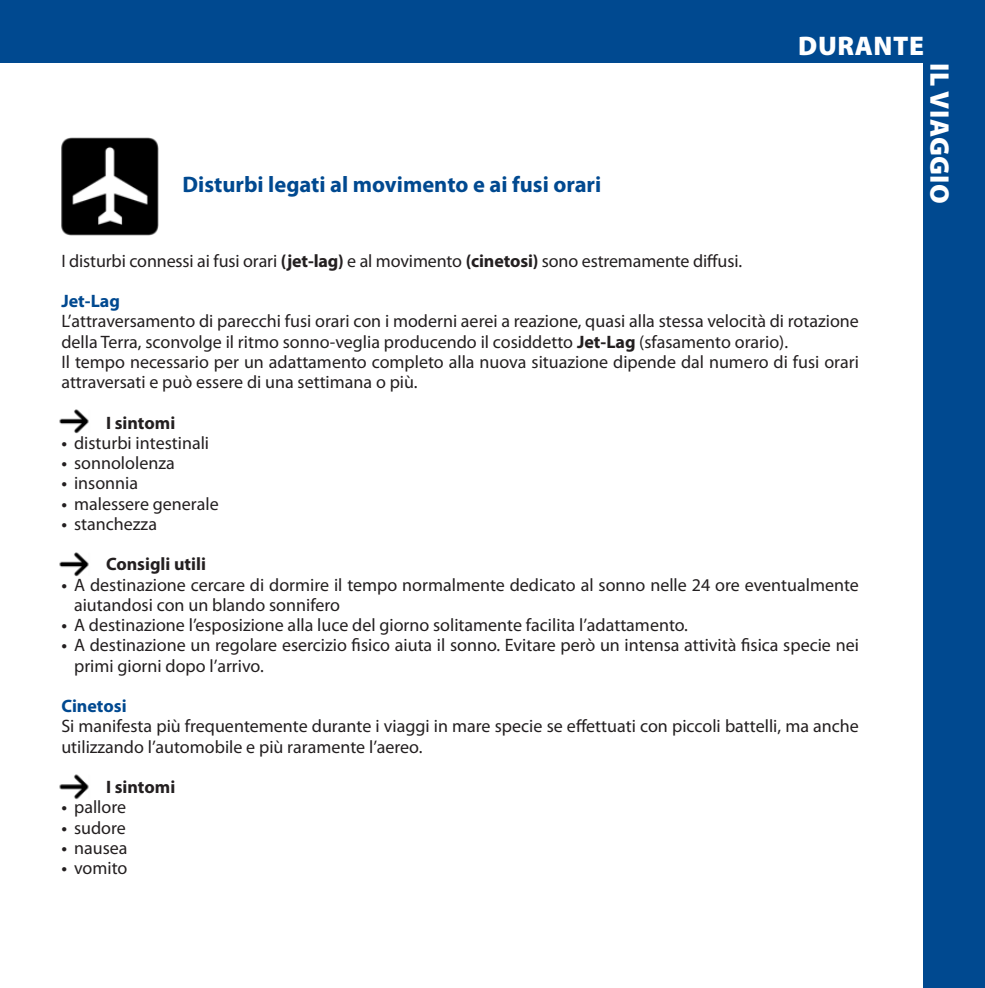
<style>
.page{position:relative;width:985px;height:988px;background:#fff}
.page>*{position:absolute;margin:0;border:0;box-sizing:border-box;transform-origin:0 0}
.t1{font:900 27px "Myriad Pro";letter-spacing:.02em;color:#fff}
.t2{font:700 22.5px "Myriad Pro";color:#004990}
.t3{font:18px/20.2px "Myriad Pro";color:#231f20}
.t4{font:700 18px "Myriad Pro";color:#231f20}
.t5{font:700 18px "Myriad Pro";color:#004990}
.s1{font-weight:700}
.s2{font-weight:600;font-style:italic}
</style>
<div class="page">
<div style="left:0;top:0;width:985px;height:63px;background:#004990"></div>
<div style="left:922px;top:0;width:63px;height:988px;background:#004990"></div>
<img style="left:61px;top:137px;width:98px;height:99px">
<img style="left:59px;top:409px;width:30px;height:25px">
<img style="left:59px;top:774px;width:30px;height:26px">
<img style="left:59px;top:552px;width:30px;height:25px">
<p class="t2" style="left:183px;top:176px;width:420px">Disturbi legati al movimento e ai fusi orari</p>
<h1 class="t1" style="left:798px;top:35px;width:127px">DURANTE</h1>
<h1 class="t1" style="left:949px;top:63px;width:142px;rotate:90deg">IL VIAGGIO</h1>
<p class="t3" style="left:61px;top:252px;width:682px">I disturbi connessi ai fusi orari <span class="s1">(jet-lag)</span> e al movimento <span class="s1">(cinetosi)</span> sono estremamente diffusi.</p>
<p class="t5" style="left:61px;top:294px;width:60px">Jet-Lag</p>
<p class="t3" style="left:61px;top:313px;width:799px">L’attraversamento di parecchi fusi orari con i moderni aerei a reazione, quasi alla stessa velocità di rotazione della Terra, sconvolge il ritmo sonno-veglia producendo il cosiddetto <span class="s1">Jet-Lag</span> (sfasamento orario).<br>Il tempo necessario per un adattamento completo alla nuova situazione dipende dal numero di fusi orari attraversati e può essere di una settimana o più.</p>
<p class="t4" style="left:106px;top:416px;width:71px">I sintomi</p>
<p class="t3" style="left:61px;top:435px;width:149px"><span class="s2">•</span> disturbi intestinali</p>
<p class="t3" style="left:61px;top:455px;width:115px"><span class="s2">•</span> sonnololenza</p>
<p class="t3" style="left:61px;top:475px;width:78px"><span class="s2">•</span> insonnia</p>
<p class="t3" style="left:61px;top:495px;width:159px"><span class="s2">•</span> malessere generale</p>
<p class="t3" style="left:61px;top:516px;width:97px"><span class="s2">•</span> stanchezza</p>
<p class="t4" style="left:106px;top:558px;width:102px">Consigli utili</p>
<p class="t3" style="left:74px;top:576px;width:786px;text-indent:-13px"><span class="s2">•</span> A destinazione cercare di dormire il tempo normalmente dedicato al sonno nelle 24 ore eventualmente aiutandosi con un blando sonnifero</p>
<p class="t3" style="left:61px;top:617px;width:628px"><span class="s2">•</span> A destinazione l’esposizione alla luce del giorno solitamente facilita l’adattamento.</p>
<p class="t3" style="left:74px;top:637px;width:786px;text-indent:-13px"><span class="s2">•</span> A destinazione un regolare esercizio fisico aiuta il sonno. Evitare però un intensa attività fisica specie nei primi giorni dopo l’arrivo.</p>
<p class="t5" style="left:61px;top:699px;width:67px">Cinetosi</p>
<p class="t3" style="left:61px;top:718px;width:799px">Si manifesta più frequentemente durante i viaggi in mare specie se effettuati con piccoli battelli, ma anche utilizzando l’automobile e più raramente l’aereo.</p>
<p class="t4" style="left:106px;top:780px;width:71px">I sintomi</p>
<p class="t3" style="left:61px;top:799px;width:66px"><span class="s2">•</span> pallore</p>
<p class="t3" style="left:61px;top:819px;width:66px"><span class="s2">•</span> sudore</p>
<p class="t3" style="left:61px;top:840px;width:68px"><span class="s2">•</span> nausea</p>
<p class="t3" style="left:61px;top:860px;width:68px"><span class="s2">•</span> vomito</p>
</div>
